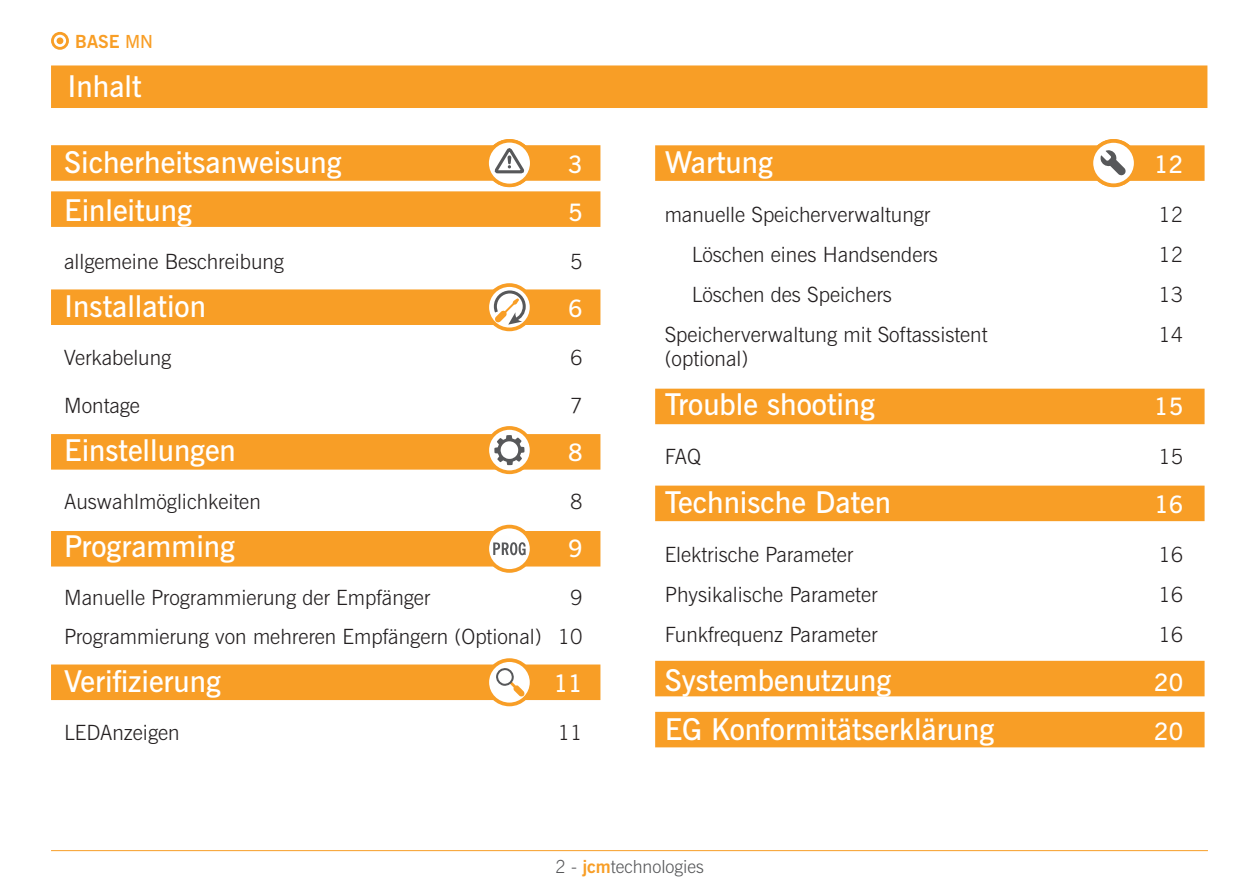
<style>
.page{position:relative;width:1259px;height:893px;background:#fff}
.page>*{position:absolute;margin:0;border:0;box-sizing:border-box;transform-origin:0 0}
.t1{font:600 30px "News Gothic BT";color:#fff}
.t2{font:600 24px "News Gothic BT";color:#fff}
.t3{font:300 21px/39px "News Gothic BT";color:#231f20;text-align:right}
.t4{font:300 18px "News Gothic BT";color:#57585a}
.t5{font:700 18px "News Gothic BT";color:#f89e26}
.s1{font-weight:600}
.s2{font-weight:700;color:#f89e26}
</style>
<div class="page">
<div style="left:655px;top:145px;width:549px;height:36px;background:#f89e26;border:3px solid #f89e26"></div>
<div style="left:51px;top:145px;width:549px;height:36px;background:#f89e26;border:3px solid #f89e26"></div>
<div style="left:51px;top:191px;width:549px;height:36px;background:#f89e26;border:3px solid #f89e26"></div>
<div style="left:655px;top:389px;width:549px;height:35px;background:#f89e26"></div>
<div style="left:655px;top:486px;width:549px;height:35px;background:#f89e26"></div>
<div style="left:655px;top:661px;width:549px;height:35px;background:#f89e26"></div>
<div style="left:655px;top:712px;width:549px;height:35px;background:#f89e26"></div>
<div style="left:51px;top:289px;width:549px;height:36px;background:#f89e26;border:3px solid #f89e26"></div>
<div style="left:51px;top:434px;width:549px;height:36px;background:#f89e26;border:3px solid #f89e26"></div>
<div style="left:51px;top:531px;width:549px;height:35px;background:#f89e26"></div>
<div style="left:51px;top:664px;width:549px;height:36px;background:#f89e26;border:3px solid #f89e26"></div>
<svg style="left:487px;top:285px;width:44px;height:44px"></svg>
<div style="left:485px;top:283px;width:48px;height:48px;border:4px solid #f89e26;border-radius:50%"></div>
<svg style="left:492px;top:289px;width:35px;height:36px"></svg>
<svg style="left:487px;top:428px;width:44px;height:44px"></svg>
<div style="left:485px;top:426px;width:48px;height:48px;border:4px solid #f89e26;border-radius:50%"></div>
<svg style="left:494px;top:435px;width:30px;height:30px"></svg>
<svg style="left:487px;top:660px;width:44px;height:44px"></svg>
<div style="left:485px;top:658px;width:48px;height:48px;border:4px solid #f89e26;border-radius:50%"></div>
<svg style="left:501px;top:674px;width:24px;height:23px"></svg>
<svg style="left:497px;top:669px;width:16px;height:16px"></svg>
<div style="left:495px;top:667px;width:19px;height:19px;border:2px solid #57585a;border-radius:7px"></div>
<svg style="left:487px;top:527px;width:44px;height:44px"></svg>
<div style="left:485px;top:525px;width:48px;height:48px;border:4px solid #f89e26;border-radius:50%"></div>
<div style="left:497px;top:535px;width:16px;height:17px;background:#fefefe;border-radius:7px"></div>
<svg style="left:493px;top:542px;width:32px;height:13px"></svg>
<svg style="left:1091px;top:141px;width:44px;height:44px"></svg>
<div style="left:1089px;top:139px;width:48px;height:48px;border:4px solid #f89e26;border-radius:50%"></div>
<svg style="left:1098px;top:148px;width:30px;height:30px"></svg>
<svg style="left:487px;top:141px;width:45px;height:44px"></svg>
<div style="left:485px;top:139px;width:48px;height:48px;border:3px solid #f89e26;border-radius:50%"></div>
<svg style="left:492px;top:146px;width:32px;height:35px"></svg>
<svg style="left:51px;top:32px;width:18px;height:18px"></svg>
<div style="left:57px;top:37px;width:6px;height:7px;background:#f89e26;border-radius:50%"></div>
<div style="left:51px;top:65px;width:1156px;height:43px;background:#f89e26;border:3px solid #f89e26"></div>
<hr style="left:51px;top:850px;width:1157px;height:1px;background:#f89e26">
<p class="t5" style="left:75px;top:30px;width:79px">BASE <span class="s1">MN</span></p>
<h1 class="t1" style="left:67px;top:68px;width:76px">Inhalt</h1>
<h1 class="t1" style="left:64px;top:144px;width:279px">Sicherheitsanweisung</h1>
<p class="t2" style="left:568px;top:150px;width:16px">3</p>
<h1 class="t1" style="left:64px;top:192px;width:129px">Einleitung</h1>
<p class="t2" style="left:568px;top:198px;width:16px">5</p>
<p class="t3" style="left:64px;top:242px;width:221px">allgemeine Beschreibung</p>
<p class="t3" style="left:570px;top:242px;width:14px">5</p>
<h1 class="t1" style="left:64px;top:288px;width:143px">Installation</h1>
<p class="t2" style="left:568px;top:294px;width:16px">6</p>
<p class="t3" style="left:64px;top:338px;width:109px">Verkabelung</p>
<p class="t3" style="left:570px;top:338px;width:14px">6</p>
<p class="t3" style="left:64px;top:386px;width:77px">Montage</p>
<p class="t3" style="left:570px;top:386px;width:14px">7</p>
<h1 class="t1" style="left:64px;top:432px;width:173px">Einstellungen</h1>
<p class="t2" style="left:568px;top:438px;width:16px">8</p>
<p class="t3" style="left:64px;top:482px;width:198px">Auswahlmöglichkeiten</p>
<p class="t3" style="left:570px;top:482px;width:14px">8</p>
<h1 class="t1" style="left:64px;top:528px;width:172px">Programming</h1>
<p class="t2" style="left:568px;top:534px;width:16px">9</p>
<p class="t3" style="left:64px;top:578px;width:368px">Manuelle Programmierung der Empfänger</p>
<p class="t3" style="left:64px;top:578px;width:520px">9<br>Programmierung von mehreren Empfängern (Optional) 10</p>
<h1 class="t1" style="left:64px;top:663px;width:158px">Verifizierung</h1>
<p class="t2" style="left:554px;top:669px;width:30px">11</p>
<p class="t3" style="left:64px;top:713px;width:117px">LEDAnzeigen</p>
<p class="t3" style="left:558px;top:713px;width:26px">11</p>
<h1 class="t1" style="left:664px;top:144px;width:110px">Wartung</h1>
<p class="t2" style="left:1154px;top:150px;width:30px">12</p>
<p class="t3" style="left:664px;top:195px;width:267px">manuelle Speicherverwaltungr</p>
<p class="t3" style="left:1158px;top:195px;width:26px">12</p>
<p class="t3" style="left:691px;top:235px;width:248px">Löschen eines Handsenders</p>
<p class="t3" style="left:1158px;top:235px;width:26px">12</p>
<p class="t3" style="left:691px;top:274px;width:202px">Löschen des Speichers</p>
<p class="t3" style="left:1158px;top:274px;width:26px">13</p>
<p class="t3" style="left:665px;top:314px;width:324px">Speicherverwaltung mit Softassistent</p>
<p class="t3" style="left:1158px;top:314px;width:26px">14</p>
<p class="t3" style="left:665px;top:339px;width:85px">(optional)</p>
<h1 class="t1" style="left:664px;top:386px;width:212px">Trouble shooting</h1>
<p class="t2" style="left:1154px;top:392px;width:30px">15</p>
<p class="t3" style="left:664px;top:437px;width:38px">FAQ</p>
<p class="t3" style="left:1158px;top:437px;width:26px">15</p>
<h1 class="t1" style="left:664px;top:484px;width:228px">Technische Daten</h1>
<p class="t2" style="left:1154px;top:490px;width:30px">16</p>
<p class="t3" style="left:664px;top:535px;width:190px">Elektrische Parameter</p>
<p class="t3" style="left:1158px;top:535px;width:26px">16</p>
<p class="t3" style="left:664px;top:575px;width:214px">Physikalische Parameter</p>
<p class="t3" style="left:1158px;top:575px;width:26px">16</p>
<p class="t3" style="left:664px;top:615px;width:214px">Funkfrequenz Parameter</p>
<p class="t3" style="left:1158px;top:615px;width:26px">16</p>
<h1 class="t1" style="left:664px;top:662px;width:228px">Systembenutzung</h1>
<p class="t2" style="left:1154px;top:668px;width:30px">20</p>
<h1 class="t1" style="left:664px;top:711px;width:331px">EG Konformitätserklärung</h1>
<p class="t2" style="left:1154px;top:717px;width:30px">20</p>
<p class="t4" style="left:555px;top:856px;width:150px">2 - <span class="s2">jcm</span>technologies</p>
</div>
